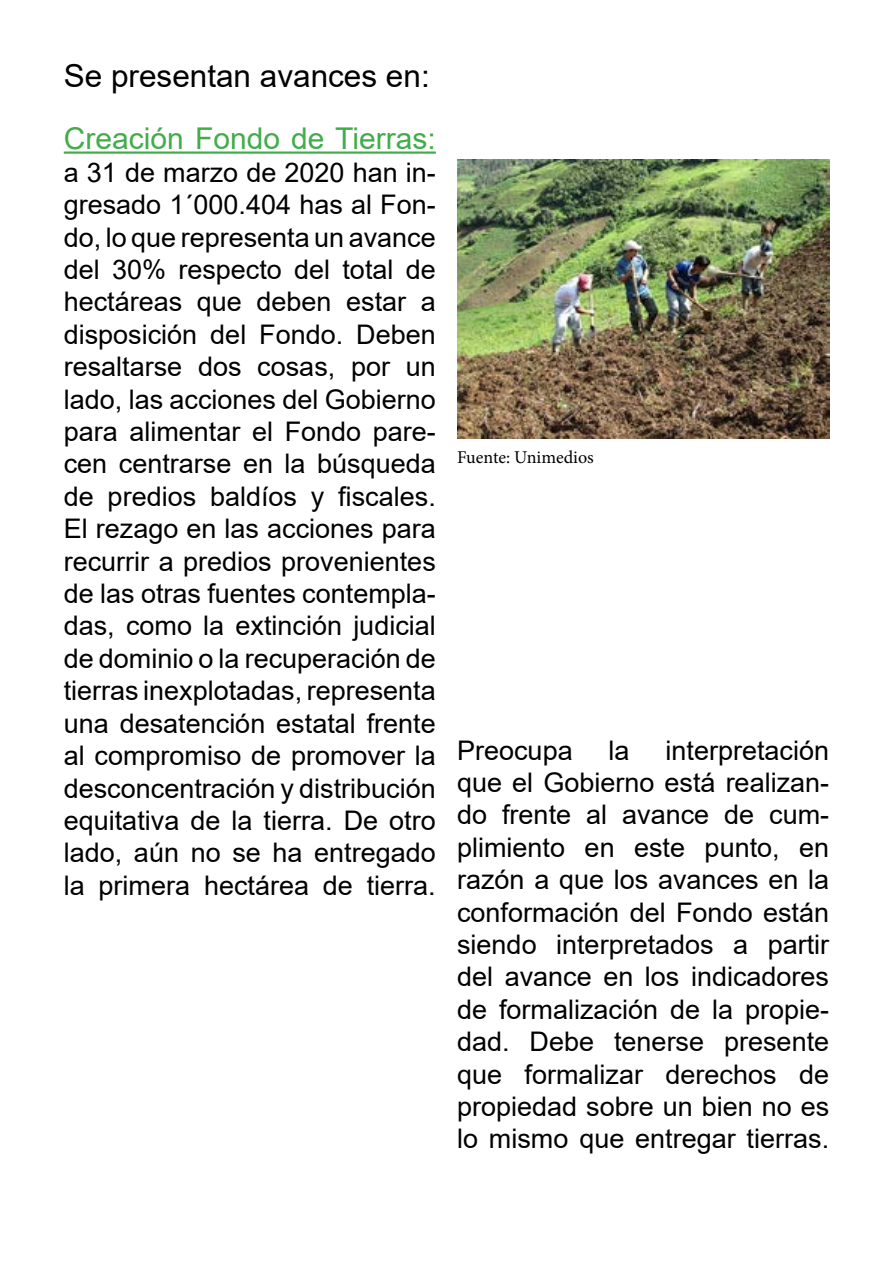
<style>
.page{position:relative;width:893px;height:1263px;background:#fff}
.page>*{position:absolute;margin:0;border:0;box-sizing:border-box;transform-origin:0 0}
.t1{font:31.5px "Arial";color:#000}
.t2{font:30px "Arial";color:#41ad49}
.t3{font:27px/32.4px "Arial";color:#000;text-align:justify}
.t4{font:18px "Minion Pro";color:#000}
</style>
<div class="page">
<hr style="left:64px;top:151px;width:372px;height:3px;background:#41ad49">
<img style="left:457px;top:159px;width:372px;height:279px">
<p class="t1" style="left:64px;top:54px;width:367px">Se presentan avances en:</p>
<p class="t2" style="left:64px;top:118px;width:374px">Creación Fondo de Tierras:</p>
<p class="t3" style="left:64px;top:156px;width:374px">a 31 de marzo de 2020 han in&shy;gresado 1´000.404 has al Fon&shy;do, lo que representa un avance del 30% respecto del total de hectáreas que deben estar a disposición del Fondo. Deben resaltarse dos cosas, por un lado, las acciones del Gobierno para alimentar el Fondo pare&shy;cen centrarse en la búsqueda de predios baldíos y fiscales.<br>El rezago en las acciones para recurrir a predios provenientes de las otras fuentes contempla&shy;das, como la extinción judicial de dominio o la recuperación de tierras inexplotadas, representa una desatención estatal frente al compromiso de promover la desconcentración y distribución equitativa de la tierra. De otro lado, aún no se ha entregado la primera hectárea de tierra.</p>
<p class="t4" style="left:457px;top:445px;width:138px">Fuente: Unimedios</p>
<p class="t3" style="left:457px;top:734px;width:374px;text-indent:208px">interpretación que el Gobierno está realizan&shy;do frente al avance de cum&shy;plimiento en este punto, en razón a que los avances en la conformación del Fondo están siendo interpretados a partir del avance en los indicadores de formalización de la propie&shy;dad. Debe tenerse presente que formalizar derechos de propiedad sobre un bien no es lo mismo que entregar tierras.</p>
<p class="t3" style="left:457px;top:734px;width:117px">Preocupa</p>
<p class="t3" style="left:609px;top:734px;width:23px">la</p>
</div>
